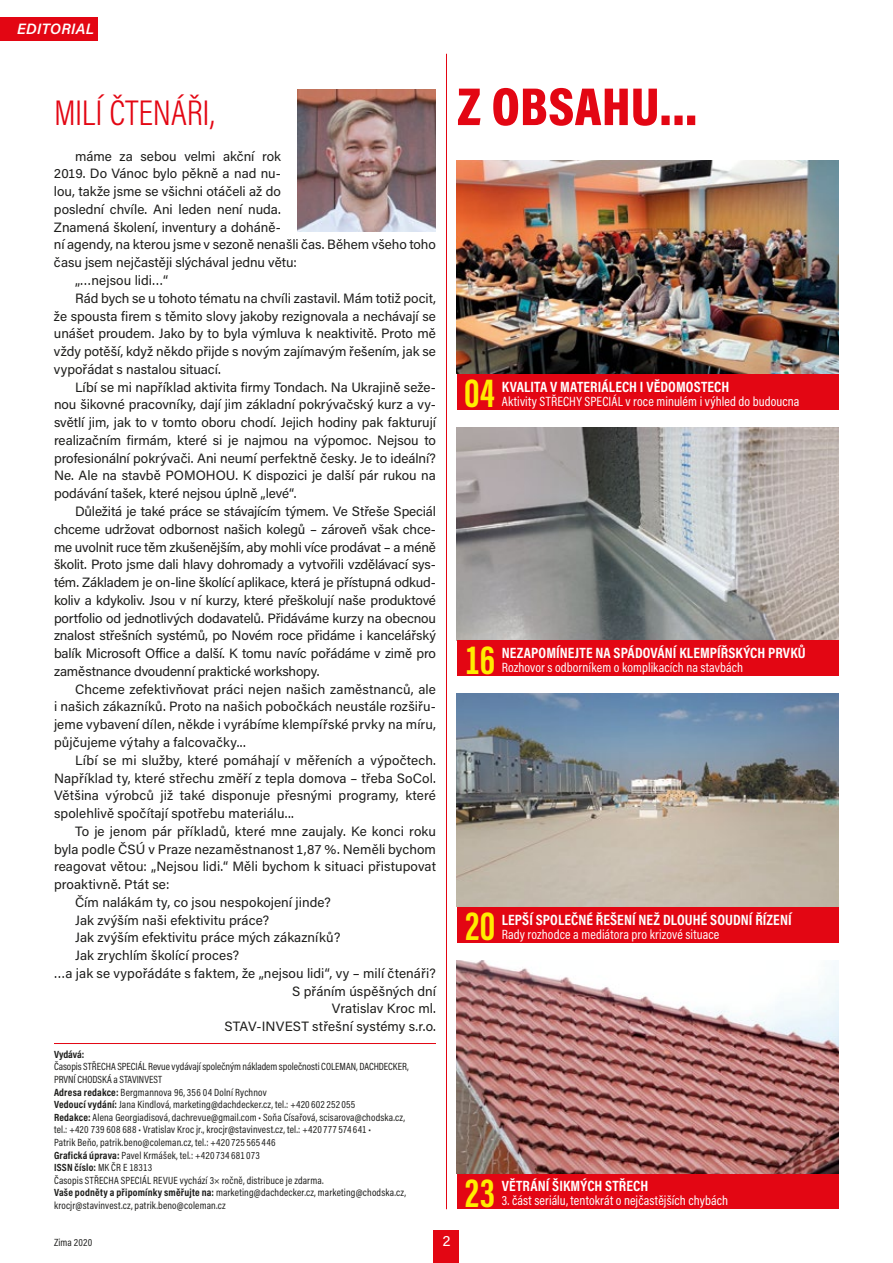
<style>
.page{position:relative;width:893px;height:1263px;background:#fff}
.page>*{position:absolute;margin:0;border:0;box-sizing:border-box;transform-origin:0 0}
.t1{font:900 54px "Acumin Pro Cond";letter-spacing:.005em;color:#e30613}
.t2{font:700 42px "Acumin Pro Extra Cond";letter-spacing:-.01em;color:#ffed00}
.t3{font:300 36px "Acumin Pro Cond";color:#e30613}
.t4{font:700 15px "Acumin Pro Cond";letter-spacing:.01em;color:#fff}
.t5{font:italic 600 15px "Acumin Pro";letter-spacing:.02em;color:#fff}
.t6{font:15px "Acumin Pro";color:#fff}
.t7{font:13.5px "Acumin Pro";color:#1d1d1b}
.t8{font:13.5px "Acumin Pro Cond";letter-spacing:.01em;color:#fff}
.t9{font:10.5px/12.6px "Acumin Pro Cond";letter-spacing:.015em;color:#1d1d1b}
.t10{font:700 10.5px "Acumin Pro Cond";letter-spacing:-.01em;color:#1d1d1b}
.s1{font-weight:700}
</style>
<div class="page">
<hr style="left:446px;top:54px;width:1px;height:1155px;background:#e30613">
<img style="left:457px;top:427px;width:382px;height:213px">
<div style="left:457px;top:640px;width:382px;height:36px;background:#e30613"></div>
<img style="left:457px;top:694px;width:382px;height:213px">
<div style="left:457px;top:907px;width:382px;height:35px;background:#e30613"></div>
<img style="left:457px;top:161px;width:382px;height:213px">
<div style="left:457px;top:374px;width:382px;height:35px;background:#e30613"></div>
<hr style="left:54px;top:1043px;width:382px;height:1px;background:#e30613">
<div style="left:457px;top:1173px;width:382px;height:36px;background:#e30613"></div>
<img style="left:457px;top:960px;width:382px;height:213px">
<img style="left:298px;top:89px;width:138px;height:143px">
<div style="left:434px;top:1230px;width:25px;height:33px;background:#e30613"></div>
<div style="left:0;top:17px;width:98px;height:23px;background:#e30613"></div>
<p class="t5" style="left:17px;top:18px;width:78px">EDITORIAL</p>
<h3 class="t3" style="left:54px;top:90px;width:162px">MILÍ ČTENÁŘI,</h3>
<p class="t7" style="left:75px;top:147px;width:207px">máme za sebou velmi akční rok</p>
<p class="t7" style="left:54px;top:164px;width:228px">2019. Do Vánoc bylo pěkně a nad nu-</p>
<p class="t7" style="left:54px;top:182px;width:228px">lou, takže jsme se všichni otáčeli až do</p>
<p class="t7" style="left:54px;top:200px;width:228px">poslední chvíle. Ani leden není nuda.</p>
<p class="t7" style="left:54px;top:218px;width:228px">Znamená školení, inventury a doháně-</p>
<p class="t7" style="left:54px;top:235px;width:383px">ní agendy, na kterou jsme v sezoně nenašli čas. Během všeho toho</p>
<p class="t7" style="left:54px;top:253px;width:244px">času jsem nejčastěji slýchával jednu větu:</p>
<p class="t7" style="left:75px;top:271px;width:95px">„…nejsou lidi…“</p>
<p class="t7" style="left:75px;top:289px;width:362px">Rád bych se u tohoto tématu na chvíli zastavil. Mám totiž pocit,</p>
<p class="t7" style="left:54px;top:306px;width:383px">že spousta firem s těmito slovy jakoby rezignovala a nechávají se</p>
<p class="t7" style="left:54px;top:324px;width:383px">unášet proudem. Jako by to byla výmluva k neaktivitě. Proto mě</p>
<p class="t7" style="left:54px;top:342px;width:383px">vždy potěší, když někdo přijde s novým zajímavým řešením, jak se</p>
<p class="t7" style="left:54px;top:360px;width:168px">vypořádat s nastalou situací.</p>
<p class="t7" style="left:75px;top:377px;width:362px">Líbí se mi například aktivita firmy Tondach. Na Ukrajině seže-</p>
<p class="t7" style="left:54px;top:395px;width:383px">nou šikovné pracovníky, dají jim základní pokrývačský kurz a vy-</p>
<p class="t7" style="left:54px;top:413px;width:383px">světlí jim, jak to v tomto oboru chodí. Jejich hodiny pak fakturují</p>
<p class="t7" style="left:54px;top:431px;width:383px">realizačním firmám, které si je najmou na výpomoc. Nejsou to</p>
<p class="t7" style="left:54px;top:449px;width:383px">profesionální pokrývači. Ani neumí perfektně česky. Je to ideální?</p>
<p class="t7" style="left:54px;top:466px;width:383px">Ne. Ale na stavbě POMOHOU. K dispozici je další pár rukou na</p>
<p class="t7" style="left:54px;top:484px;width:244px">podávání tašek, které nejsou úplně „levé“.</p>
<p class="t7" style="left:75px;top:502px;width:362px">Důležitá je také práce se stávajícím týmem. Ve Střeše Speciál</p>
<p class="t7" style="left:54px;top:520px;width:383px">chceme udržovat odbornost našich kolegů – zároveň však chce-</p>
<p class="t7" style="left:54px;top:537px;width:383px">me uvolnit ruce těm zkušenějším, aby mohli více prodávat – a méně</p>
<p class="t7" style="left:54px;top:555px;width:383px">školit. Proto jsme dali hlavy dohromady a vytvořili vzdělávací sys-</p>
<p class="t7" style="left:54px;top:573px;width:383px">tém. Základem je on-line školící aplikace, která je přístupná odkud-</p>
<p class="t7" style="left:54px;top:591px;width:383px">koliv a kdykoliv. Jsou v ní kurzy, které přeškolují naše produktové</p>
<p class="t7" style="left:54px;top:608px;width:383px">portfolio od jednotlivých dodavatelů. Přidáváme kurzy na obecnou</p>
<p class="t7" style="left:54px;top:626px;width:383px">znalost střešních systémů, po Novém roce přidáme i kancelářský</p>
<p class="t7" style="left:54px;top:644px;width:383px">balík Microsoft Office a další. K tomu navíc pořádáme v zimě pro</p>
<p class="t7" style="left:54px;top:662px;width:267px">zaměstnance dvoudenní praktické workshopy.</p>
<p class="t7" style="left:75px;top:680px;width:362px">Chceme zefektivňovat práci nejen našich zaměstnanců, ale</p>
<p class="t7" style="left:54px;top:697px;width:383px">i našich zákazníků. Proto na našich pobočkách neustále rozšiřu-</p>
<p class="t7" style="left:54px;top:715px;width:383px">jeme vybavení dílen, někde i vyrábíme klempířské prvky na míru,</p>
<p class="t7" style="left:54px;top:733px;width:193px">půjčujeme výtahy a falcovačky...</p>
<p class="t7" style="left:75px;top:751px;width:362px">Líbí se mi služby, které pomáhají v měřeních a výpočtech.</p>
<p class="t7" style="left:54px;top:768px;width:383px">Například ty, které střechu změří z tepla domova – třeba SoCol.</p>
<p class="t7" style="left:54px;top:786px;width:383px">Většina výrobců již také disponuje přesnými programy, které</p>
<p class="t7" style="left:54px;top:804px;width:241px">spolehlivě spočítají spotřebu materiálu...</p>
<p class="t7" style="left:75px;top:822px;width:362px">To je jenom pár příkladů, které mne zaujaly. Ke konci roku</p>
<p class="t7" style="left:54px;top:839px;width:383px">byla podle ČSÚ v Praze nezaměstnanost 1,87 %. Neměli bychom</p>
<p class="t7" style="left:54px;top:857px;width:383px">reagovat větou: „Nejsou lidi.“ Měli bychom k situaci přistupovat</p>
<p class="t7" style="left:54px;top:875px;width:117px">proaktivně. Ptát se:</p>
<p class="t7" style="left:75px;top:893px;width:257px">Čím nalákám ty, co jsou nespokojení jinde?</p>
<p class="t7" style="left:75px;top:910px;width:196px">Jak zvýším naši efektivitu práce?</p>
<p class="t7" style="left:75px;top:928px;width:267px">Jak zvýším efektivitu práce mých zákazníků?</p>
<p class="t7" style="left:75px;top:946px;width:166px">Jak zrychlím školící proces?</p>
<p class="t7" style="left:54px;top:964px;width:383px">…a jak se vypořádáte s faktem, že „nejsou lidi“, vy – milí čtenáři?</p>
<p class="t7" style="left:292px;top:982px;width:145px">S přáním úspěšných dní</p>
<p class="t7" style="left:332px;top:999px;width:106px">Vratislav Kroc ml.</p>
<p class="t7" style="left:224px;top:1017px;width:213px">STAV-INVEST střešní systémy s.r.o.</p>
<p class="t10" style="left:54px;top:1047px;width:32px">Vydává:</p>
<p class="t9" style="left:54px;top:1060px;width:356px">Časopis STŘECHA SPECIÁL Revue vydávají společným nákladem společnosti COLEMAN, DACHDECKER, PRVNÍ CHODSKÁ a STAVINVEST<br><span class="s1">Adresa redakce:</span> Bergmannova 96, 356 04 Dolní Rychnov<br><span class="s1">Vedoucí vydání:</span> Jana Kindlová, marketing@dachdecker.cz, tel.: +420602252055<br><span class="s1">Redakce:</span> Alena Georgiadisová, dachrevue@gmail.com • Soňa Císařová, scisarova@chodska.cz, tel.: +420 739 608 688 • Vratislav Kroc jr., krocjr@stavinvest.cz, tel.: +420777574641 •<br>Patrik Beňo, patrik.beno@coleman.cz, tel.: +420725565446<br><span class="s1">Grafická úprava:</span> Pavel Krmášek, tel.: +420734681073<br><span class="s1">ISSN číslo:</span> MK ČR E 18313<br>Časopis STŘECHA SPECIÁL REVUE vychází 3× ročně, distribuce je zdarma.<br><span class="s1">Vaše podněty a připomínky směřujte na:</span> marketing@dachdecker.cz, marketing@chodska.cz, krocjr@stavinvest.cz, patrik.beno@coleman.cz</p>
<h1 class="t1" style="left:457px;top:71px;width:243px">Z OBSAHU…</h1>
<h2 class="t2" style="left:464px;top:367px;width:32px">04</h2>
<p class="t4" style="left:502px;top:376px;width:229px">KVALITA V MATERIÁLECH I VĚDOMOSTECH</p>
<p class="t8" style="left:502px;top:392px;width:299px">Aktivity STŘECHY SPECIÁL v roce minulém i výhled do budoucna</p>
<h2 class="t2" style="left:465px;top:634px;width:32px">16</h2>
<p class="t4" style="left:502px;top:643px;width:306px">NEZAPOMÍNEJTE NA SPÁDOVÁNÍ KLEMPÍŘSKÝCH PRVKŮ</p>
<p class="t8" style="left:502px;top:659px;width:243px">Rozhovor s odborníkem o komplikacích na stavbách</p>
<h2 class="t2" style="left:465px;top:900px;width:32px">20</h2>
<p class="t4" style="left:502px;top:909px;width:291px">LEPŠÍ SPOLEČNÉ ŘEŠENÍ NEŽ DLOUHÉ SOUDNÍ ŘÍZENÍ</p>
<p class="t8" style="left:502px;top:925px;width:219px">Rady rozhodce a mediátora pro krizové situace</p>
<h2 class="t2" style="left:464px;top:1166px;width:32px">23</h2>
<p class="t4" style="left:502px;top:1176px;width:148px">VĚTRÁNÍ ŠIKMÝCH STŘECH</p>
<p class="t8" style="left:502px;top:1192px;width:228px">3. část seriálu, tentokrát o nejčastějších chybách</p>
<p class="t9" style="left:54px;top:1236px;width:40px">Zima 2020</p>
<p class="t6" style="left:442px;top:1230px;width:10px">2</p>
</div>
